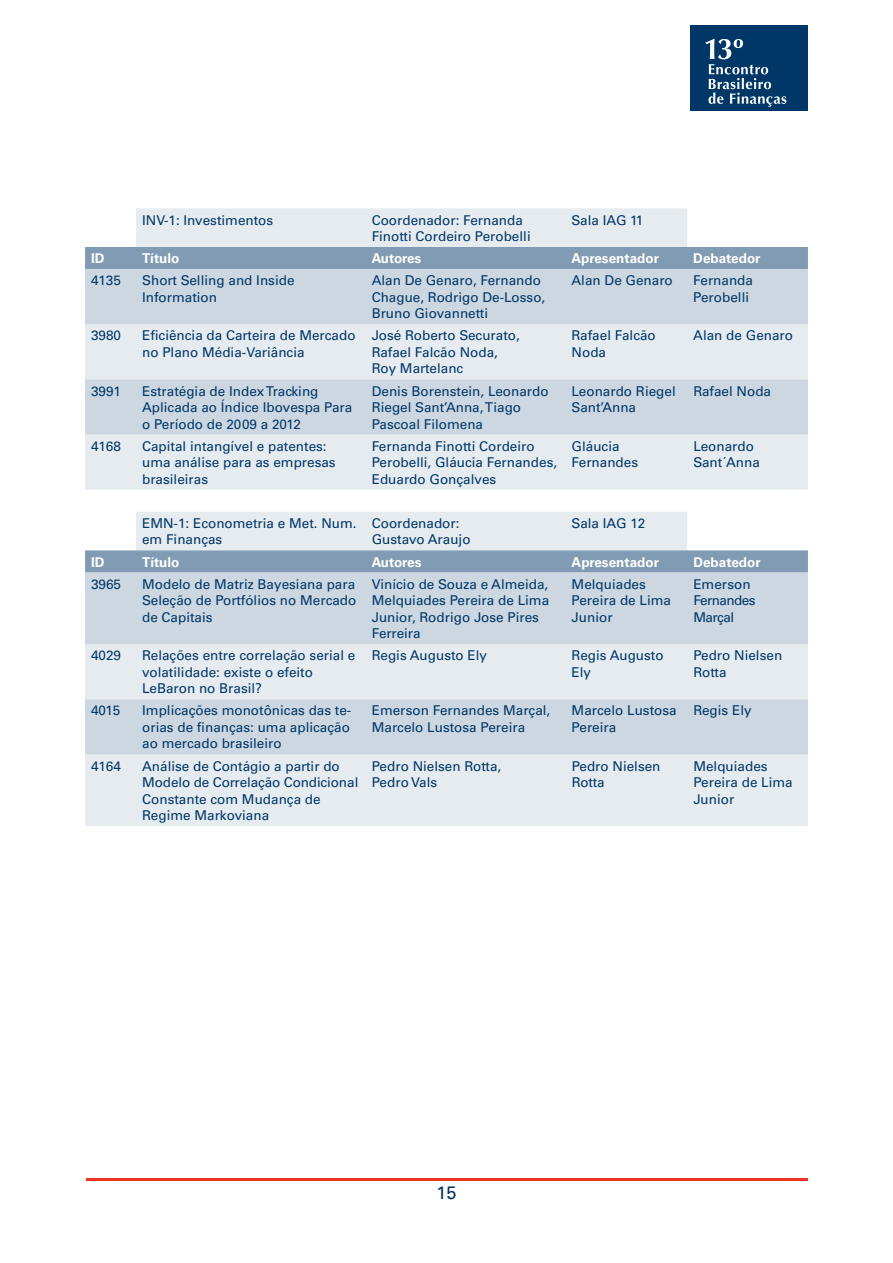
<style>
.page{position:relative;width:893px;height:1263px;background:#fff}
.page>*{position:absolute;margin:0;border:0;box-sizing:border-box;transform-origin:0 0}
.t1{font:18px "Univers";color:#003055}
.t2{font:13.5px/16.5px "Univers";color:#003767}
.t3{font:700 13.5px "Univers";color:#fff}
.t4{font:13.5px/16.5px "Univers";letter-spacing:-.04em;color:#003767}
</style>
<div class="page">
<hr style="left:86px;top:1178px;width:721px;height:2px;background:#ee3524">
<div style="left:690px;top:25px;width:118px;height:85px;background:#003767"></div>
<svg style="left:705px;top:39px;width:81px;height:68px"></svg>
<svg style="left:85px;top:208px;width:723px;height:618px;background:#e8ecf1"></svg>
<div style="left:85px;top:247px;width:723px;height:22px;background:#809bb3"></div>
<svg style="left:85px;top:269px;width:723px;height:485px;background:#d6dee6"></svg>
<p class="t2" style="left:142px;top:212px;width:133px">INV-1: Investimentos</p>
<p class="t2" style="left:372px;top:212px;width:161px">Coordenador: Fernanda<br>Finotti Cordeiro Perobelli</p>
<p class="t2" style="left:572px;top:212px;width:73px">Sala IAG 11</p>
<p class="t3" style="left:91px;top:250px;width:15px">ID</p>
<p class="t3" style="left:142px;top:250px;width:39px">Título</p>
<p class="t3" style="left:372px;top:250px;width:51px">Autores</p>
<p class="t3" style="left:572px;top:250px;width:89px">Apresentador</p>
<p class="t3" style="left:693px;top:250px;width:69px">Debatedor</p>
<p class="t2" style="left:91px;top:272px;width:31px">4135</p>
<p class="t2" style="left:142px;top:272px;width:154px">Short Selling and Inside<br>Information</p>
<p class="t2" style="left:372px;top:272px;width:175px">Alan De Genaro, Fernando<br>Chague, Rodrigo De-Losso,<br>Bruno Giovannetti</p>
<p class="t2" style="left:572px;top:272px;width:103px">Alan De Genaro</p>
<p class="t2" style="left:693px;top:272px;width:61px">Fernanda<br>Perobelli</p>
<p class="t2" style="left:91px;top:327px;width:32px">3980</p>
<p class="t2" style="left:142px;top:327px;width:215px">Eficiência da Carteira de Mercado no Plano Média-Variância</p>
<p class="t2" style="left:372px;top:327px;width:150px">José Roberto Securato,<br>Rafael Falcão Noda,<br>Roy Martelanc</p>
<p class="t2" style="left:572px;top:327px;width:86px">Rafael Falcão<br>Noda</p>
<p class="t2" style="left:693px;top:327px;width:101px">Alan de Genaro</p>
<p class="t2" style="left:91px;top:383px;width:32px">3991</p>
<p class="t2" style="left:142px;top:383px;width:212px">Estratégia de Index Tracking<br>Aplicada ao Índice Ibovespa Para o Período de 2009 a 2012</p>
<p class="t2" style="left:372px;top:383px;width:178px">Denis Borenstein, Leonardo<br>Riegel Sant’Anna, Tiago<br>Pascoal Filomena</p>
<p class="t2" style="left:572px;top:383px;width:106px">Leonardo Riegel<br>Sant’Anna</p>
<p class="t2" style="left:693px;top:383px;width:79px">Rafael Noda</p>
<p class="t2" style="left:91px;top:438px;width:31px">4168</p>
<p class="t2" style="left:142px;top:438px;width:195px">Capital intangível e patentes: uma análise para as empresas brasileiras</p>
<p class="t2" style="left:372px;top:438px;width:187px">Fernanda Finotti Cordeiro<br>Perobelli, Gláucia Fernandes,<br>Eduardo Gonçalves</p>
<p class="t2" style="left:572px;top:438px;width:68px">Gláucia<br>Fernandes</p>
<p class="t2" style="left:693px;top:438px;width:68px">Leonardo<br>Sant´Anna</p>
<p class="t2" style="left:142px;top:515px;width:216px">EMN-1: Econometria e Met. Num. em Finanças</p>
<p class="t2" style="left:372px;top:515px;width:100px">Coordenador:<br>Gustavo Araujo</p>
<p class="t2" style="left:572px;top:515px;width:75px">Sala IAG 12</p>
<p class="t3" style="left:91px;top:554px;width:15px">ID</p>
<p class="t3" style="left:142px;top:554px;width:39px">Título</p>
<p class="t3" style="left:372px;top:554px;width:51px">Autores</p>
<p class="t3" style="left:572px;top:554px;width:89px">Apresentador</p>
<p class="t3" style="left:693px;top:554px;width:69px">Debatedor</p>
<p class="t2" style="left:91px;top:576px;width:32px">3965</p>
<p class="t2" style="left:142px;top:576px;width:216px;text-align:justify">Modelo de Matriz Bayesiana para Seleção de Portfólios no Mercado de Capitais</p>
<p class="t2" style="left:372px;top:576px;width:179px">Vinício de Souza e Almeida,<br>Melquiades Pereira de Lima<br>Junior, Rodrigo Jose Pires<br>Ferreira</p>
<p class="t2" style="left:572px;top:576px;width:101px">Melquiades<br>Pereira de Lima<br>Junior</p>
<p class="t4" style="left:693px;top:576px;width:64px">Emerson<br>Fernandes<br>Marçal</p>
<p class="t2" style="left:91px;top:647px;width:32px">4029</p>
<p class="t2" style="left:142px;top:647px;width:215px">Relações entre correlação serial e volatilidade: existe o efeito<br>LeBaron no Brasil?</p>
<p class="t2" style="left:372px;top:647px;width:117px">Regis Augusto Ely</p>
<p class="t2" style="left:572px;top:647px;width:94px">Regis Augusto<br>Ely</p>
<p class="t2" style="left:693px;top:647px;width:90px">Pedro Nielsen<br>Rotta</p>
<p class="t2" style="left:91px;top:702px;width:31px">4015</p>
<p class="t2" style="left:142px;top:702px;width:211px;text-align:justify">Implicações monotônicas das te&shy;orias de finanças: uma aplicação ao mercado brasileiro</p>
<p class="t2" style="left:372px;top:702px;width:180px">Emerson Fernandes Marçal,<br>Marcelo Lustosa Pereira</p>
<p class="t2" style="left:572px;top:702px;width:107px">Marcelo Lustosa<br>Pereira</p>
<p class="t2" style="left:693px;top:702px;width:60px">Regis Ely</p>
<p class="t2" style="left:91px;top:757px;width:31px">4164</p>
<p class="t2" style="left:142px;top:757px;width:218px">Análise de Contágio a partir do<br>Modelo de Correlação Condicional<br>Constante com Mudança de<br>Regime Markoviana</p>
<p class="t2" style="left:372px;top:757px;width:131px">Pedro Nielsen Rotta,<br>Pedro Vals</p>
<p class="t2" style="left:572px;top:757px;width:90px">Pedro Nielsen<br>Rotta</p>
<p class="t2" style="left:693px;top:757px;width:101px">Melquiades<br>Pereira de Lima<br>Junior</p>
<h1 class="t1" style="left:437px;top:1182px;width:21px">15</h1>
</div>
